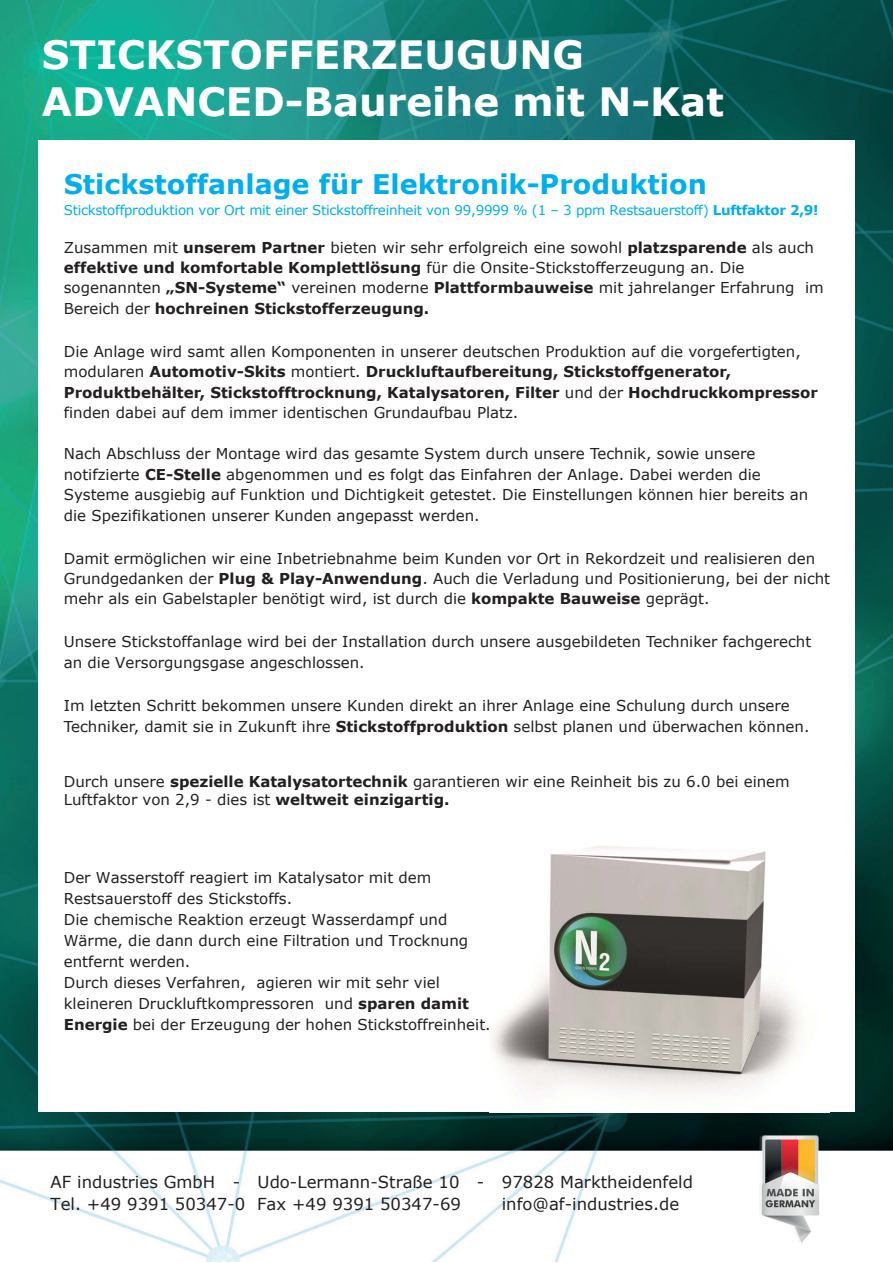
<style>
.page{position:relative;width:893px;height:1263px;background:#fff}
.page>*{position:absolute;margin:0;border:0;box-sizing:border-box;transform-origin:0 0}
.t1{font:700 39px/46.8px "Verdana";color:#fff}
.t2{font:700 27px "Verdana";color:#00aeef}
.t3{font:16.5px/22px "Verdana";color:#231f20}
.t4{font:15px/20.4px "Verdana";color:#231f20}
.t5{font:13.5px "Verdana";letter-spacing:-.02em;color:#00aeef}
.s1{font-weight:700}
</style>
<div class="page">
<img style="left:0;top:0;width:893px;height:1261px">
<div style="left:38px;top:141px;width:817px;height:971px;background:#fff"></div>
<img style="left:490px;top:846px;width:312px;height:251px">
<img style="left:745px;top:1119px;width:83px;height:131px">
<h1 class="t1" style="left:42px;top:31px;width:684px">STICKSTOFFERZEUGUNG<br>ADVANCED-Baureihe mit N-Kat</h1>
<h2 class="t2" style="left:64px;top:165px;width:645px">Stickstoffanlage für Elektronik-Produktion</h2>
<p class="t5" style="left:64px;top:201px;width:756px">Stickstoffproduktion vor Ort mit einer Stickstoffreinheit von 99,9999 % (1 – 3 ppm Restsauerstoff) <span class="s1">Luftfaktor 2,9!</span></p>
<p class="t4" style="left:64px;top:237px;width:762px">Zusammen mit <span class="s1">unserem Partner</span> bieten wir sehr erfolgreich eine sowohl <span class="s1">platzsparende</span> als auch <span class="s1">effektive und komfortable Komplettlösung</span> für die Onsite-Stickstofferzeugung an. Die sogenannten <span class="s1">„SN-Systeme“</span> vereinen moderne <span class="s1">Plattformbauweise</span> mit jahrelanger Erfahrung im Bereich der <span class="s1">hochreinen Stickstofferzeugung.</span></p>
<p class="t4" style="left:64px;top:341px;width:756px">Die Anlage wird samt allen Komponenten in unserer deutschen Produktion auf die vorgefertigten, modularen <span class="s1">Automotiv-Skits</span> montiert. <span class="s1">Druckluftaufbereitung, Stickstoffgenerator, Produktbehälter, Stickstofftrocknung, Katalysatoren, Filter</span> und der <span class="s1">Hochdruckkompressor </span>finden dabei auf dem immer identischen Grundaufbau Platz.</p>
<p class="t4" style="left:64px;top:443px;width:746px">Nach Abschluss der Montage wird das gesamte System durch unsere Technik, sowie unsere notifzierte <span class="s1">CE-Stelle</span> abgenommen und es folgt das Einfahren der Anlage. Dabei werden die Systeme ausgiebig auf Funktion und Dichtigkeit getestet. Die Einstellungen können hier bereits an die Spezifikationen unserer Kunden angepasst werden.</p>
<p class="t4" style="left:64px;top:548px;width:768px">Damit ermöglichen wir eine Inbetriebnahme beim Kunden vor Ort in Rekordzeit und realisieren den<br>Grundgedanken der <span class="s1">Plug &amp; Play-Anwendung</span>. Auch die Verladung und Positionierung, bei der nicht mehr als ein Gabelstapler benötigt wird, ist durch die <span class="s1">kompakte Bauweise</span> geprägt.</p>
<p class="t4" style="left:64px;top:632px;width:749px">Unsere Stickstoffanlage wird bei der Installation durch unsere ausgebildeten Techniker fachgerecht an die Versorgungsgase angeschlossen.</p>
<p class="t4" style="left:64px;top:695px;width:747px;line-height:20.9px">Im letzten Schritt bekommen unsere Kunden direkt an ihrer Anlage eine Schulung durch unsere<br>Techniker, damit sie in Zukunft ihre <span class="s1">Stickstoffproduktion</span> selbst planen und überwachen können.</p>
<p class="t4" style="left:64px;top:773px;width:727px;line-height:17.5px">Durch unsere <span class="s1">spezielle Katalysatortechnik</span> garantieren wir eine Reinheit bis zu 6.0 bei einem<br>Luftfaktor von 2,9 - dies ist <span class="s1">weltweit einzigartig.</span></p>
<p class="t4" style="left:64px;top:867px;width:428px;line-height:21px">Der Wasserstoff reagiert im Katalysator mit dem Restsauerstoff des Stickstoffs.<br>Die chemische Reaktion erzeugt Wasserdampf und Wärme, die dann durch eine Filtration und Trocknung entfernt werden.<br>Durch dieses Verfahren, agieren wir mit sehr viel kleineren Druckluftkompressoren und <span class="s1">sparen damit Energie</span> bei der Erzeugung der hohen Stickstoffreinheit.</p>
<p class="t3" style="left:51px;top:1171px;width:644px">AF industries GmbH - Udo-Lermann-Straße 10 - 97828 Marktheidenfeld<br>Tel. +49 9391 50347-0 Fax +49 9391 50347-69</p>
<p class="t3" style="left:502px;top:1193px;width:179px">info@af-industries.de</p>
</div>
